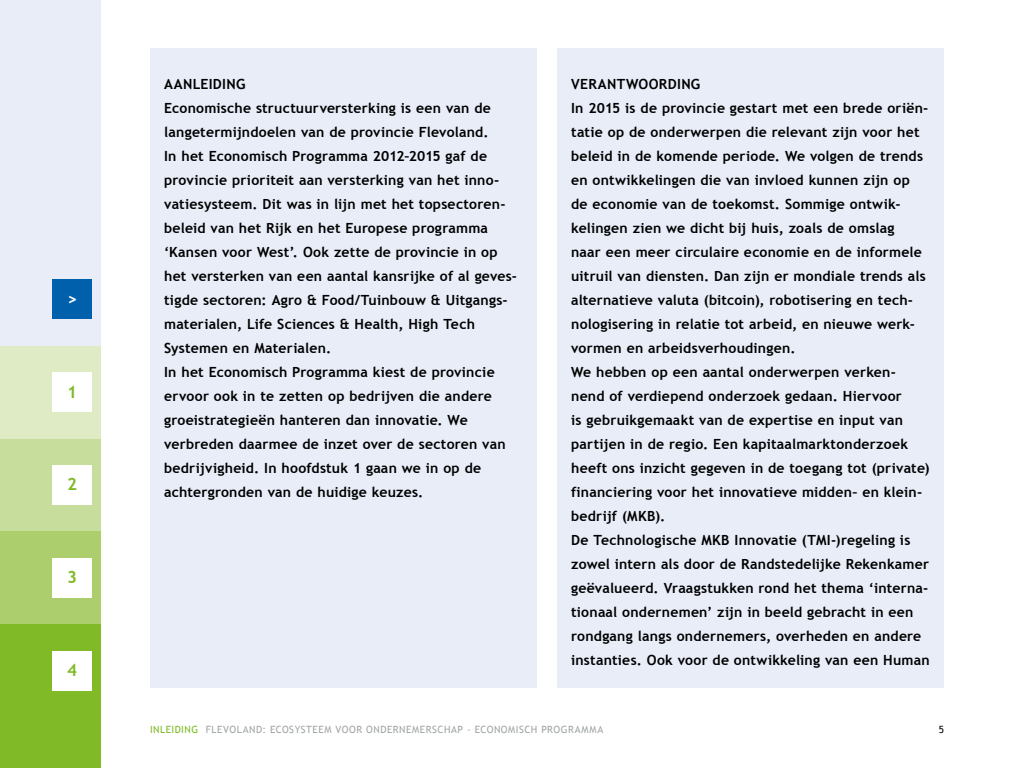
<style>
.page{position:relative;width:1024px;height:768px;background:#fff}
.page>*{position:absolute;margin:0;border:0;box-sizing:border-box;transform-origin:0 0}
.t1{font:700 17px "Trebuchet MS";color:#80ba27}
.t2{font:700 17px "Trebuchet MS";color:#fff}
.t3{font:700 14px/24px "Trebuchet MS";letter-spacing:.015em;color:#000}
.t4{font:10px "Trebuchet MS";letter-spacing:.055em;color:#a1a5a7}
.t5{font:10px "Trebuchet MS";color:#000}
.s1{color:#80ba27}
</style>
<div class="page">
<div style="left:0;top:601px;width:101px;height:167px;background:#80ba27"></div>
<div style="left:0;top:531px;width:101px;height:93px;background:#adce6d"></div>
<div style="left:0;top:438px;width:101px;height:93px;background:#c7dd9b"></div>
<div style="left:0;top:346px;width:101px;height:93px;background:#deebc5"></div>
<div style="left:0;top:0;width:101px;height:346px;background:#e9edf8"></div>
<div style="left:52px;top:465px;width:40px;height:40px;background:#fff"></div>
<div style="left:52px;top:558px;width:40px;height:40px;background:#fff"></div>
<div style="left:52px;top:651px;width:40px;height:40px;background:#fff"></div>
<div style="left:52px;top:372px;width:40px;height:40px;background:#fff"></div>
<div style="left:52px;top:279px;width:40px;height:40px;background:#0060ac"></div>
<div style="left:150px;top:48px;width:387px;height:640px;background:#e9edf8"></div>
<div style="left:557px;top:48px;width:387px;height:640px;background:#e9edf8"></div>
<p class="t2" style="left:67px;top:288px;width:11px">&gt;</p>
<p class="t1" style="left:67px;top:381px;width:11px">1</p>
<p class="t1" style="left:67px;top:474px;width:11px">2</p>
<p class="t1" style="left:67px;top:566px;width:11px">3</p>
<p class="t1" style="left:67px;top:659px;width:11px">4</p>
<p class="t3" style="left:164px;top:72px;width:354px">AANLEIDING<br>Economische structuurversterking is een van de langetermijndoelen van de provincie Flevoland.<br>In het Economisch Programma 2012–2015 gaf de provincie prioriteit aan versterking van het inno&shy;vatiesysteem. Dit was in lijn met het topsectoren&shy;beleid van het Rijk en het Europese programma ‘Kansen voor West’. Ook zette de provincie in op het versterken van een aantal kansrijke of al geves&shy;tigde sectoren: Agro &amp; Food/Tuinbouw &amp; Uitgangs&shy;materialen, Life Sciences &amp; Health, High Tech Systemen en Materialen.<br>In het Economisch Programma kiest de provincie ervoor ook in te zetten op bedrijven die andere groeistrategieën hanteren dan innovatie. We verbreden daarmee de inzet over de sectoren van bedrijvigheid. In hoofdstuk 1 gaan we in op de achtergronden van de huidige keuzes.</p>
<p class="t3" style="left:571px;top:72px;width:360px">VERANTWOORDING<br>In 2015 is de provincie gestart met een brede oriën&shy;tatie op de onderwerpen die relevant zijn voor het beleid in de komende periode. We volgen de trends en ontwikkelingen die van invloed kunnen zijn op de economie van de toekomst. Sommige ontwik&shy;kelingen zien we dicht bij huis, zoals de omslag<br>naar een meer circulaire economie en de informele uitruil van diensten. Dan zijn er mondiale trends als alternatieve valuta (bitcoin), robotisering en tech&shy;nologisering in relatie tot arbeid, en nieuwe werk&shy;vormen en arbeidsverhoudingen.<br>We hebben op een aantal onderwerpen verken&shy;nend of verdiepend onderzoek gedaan. Hiervoor<br>is gebruikgemaakt van de expertise en input van partijen in de regio. Een kapitaalmarktonderzoek heeft ons inzicht gegeven in de toegang tot (private) financiering voor het innovatieve midden– en klein&shy;bedrijf (MKB).<br>De Technologische MKB Innovatie (TMI-)regeling is zowel intern als door de Randstedelijke Rekenkamer geëvalueerd. Vraagstukken rond het thema ‘interna&shy;tionaal ondernemen’ zijn in beeld gebracht in een rondgang langs ondernemers, overheden en andere instanties. Ook voor de ontwikkeling van een Human</p>
<p class="t4" style="left:150px;top:724px;width:455px"><span class="s1">INLEIDING</span> FLEVOLAND: ECOSYSTEEM VOOR ONDERNEMERSCHAP - ECONOMISCH PROGRAMMA</p>
<p class="t5" style="left:939px;top:724px;width:7px">5</p>
</div>
